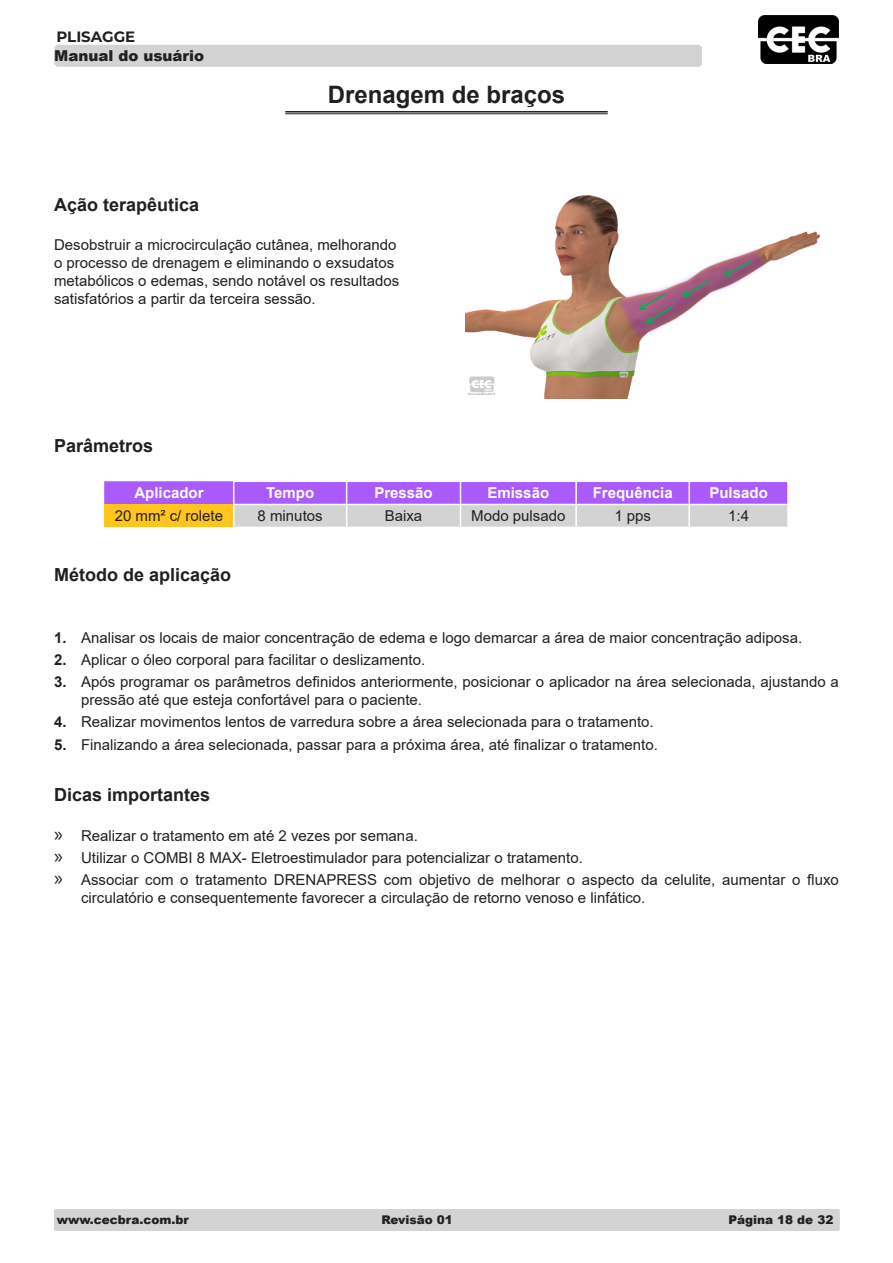
<style>
.page{position:relative;width:893px;height:1263px;background:#fff}
.page>*{position:absolute;margin:0;border:0;box-sizing:border-box;transform-origin:0 0}
.Capitulos{font:700 24px "Arial";color:#231f20}
.Subcapitulos{font:700 18px "Arial";color:#231f20}
.t1{font:15px/18px "Arial";color:#231f20}
.t2{font:700 15px "Arial";color:#fff}
.t3{font:900 15px "Arial";color:#231f20}
.t4{font:700 15px "Montserrat";color:#231f20}
.t5{font:900 12px "Arial";color:#231f20}
.s1{font-weight:700}
.s2{font-family:"Myriad Pro";font-size:21px}
</style>
<div class="page">
<div style="left:54px;top:45px;width:648px;height:22px;background:#d2d3d2;border-radius:2px"></div>
<div style="left:54px;top:1209px;width:786px;height:22px;background:#d2d3d2;border-radius:2px"></div>
<img style="left:758px;top:15px;width:81px;height:49px">
<hr style="left:285px;top:111px;width:323px;height:2px;background:#231f20">
<hr style="left:285px;top:114px;width:323px;height:1px;background:#231f20">
<img style="left:465px;top:196px;width:355px;height:202px">
<svg style="left:104px;top:481px;width:684px;height:46px;background:#c69bd7"></svg>
<hr style="left:233px;top:504px;width:114px;height:1px;background:#fff">
<p class="t4" style="left:56px;top:26px;width:80px">PLISAGGE</p>
<p class="t3" style="left:54px;top:45px;width:152px">Manual do usuário</p>
<p class="Capitulos" style="left:328px;top:77px;width:239px">Drenagem de braços</p>
<p class="Subcapitulos" style="left:54px;top:192px;width:147px">Ação terapêutica</p>
<p class="t1" style="left:54px;top:236px;width:344px">Desobstruir a microcirculação cutânea, melhorando</p>
<p class="t1" style="left:54px;top:254px;width:342px">o processo de drenagem e eliminando o exsudatos</p>
<p class="t1" style="left:54px;top:272px;width:347px">metabólicos o edemas, sendo notável os resultados</p>
<p class="t1" style="left:54px;top:290px;width:263px">satisfatórios a partir da terceira sessão.</p>
<p class="Subcapitulos" style="left:54px;top:433px;width:101px">Parâmetros</p>
<p class="t2" style="left:134px;top:482px;width:71px">Aplicador</p>
<p class="t2" style="left:266px;top:482px;width:50px">Tempo</p>
<p class="t2" style="left:374px;top:482px;width:60px">Pressão</p>
<p class="t2" style="left:487px;top:482px;width:63px">Emissão</p>
<p class="t2" style="left:593px;top:482px;width:82px">Frequência</p>
<p class="t2" style="left:709px;top:482px;width:60px">Pulsado</p>
<p class="t1" style="left:115px;top:507px;width:110px">20 mm² c/ rolete</p>
<p class="t1" style="left:258px;top:507px;width:67px">8 minutos</p>
<p class="t1" style="left:385px;top:507px;width:39px">Baixa</p>
<p class="t1" style="left:471px;top:507px;width:96px">Modo pulsado</p>
<p class="t1" style="left:614px;top:507px;width:38px">1 pps</p>
<p class="t1" style="left:728px;top:507px;width:22px">1:4</p>
<p class="Subcapitulos" style="left:54px;top:562px;width:179px">Método de aplicação</p>
<p class="t1" style="left:54px;top:628px;width:750px"><span class="s1">1.</span> Analisar os locais de maior concentração de edema e logo demarcar a área de maior concentração adiposa.</p>
<p class="t1" style="left:54px;top:650px;width:373px"><span class="s1">2.</span> Aplicar o óleo corporal para facilitar o deslizamento.</p>
<p class="t1" style="left:81px;top:673px;width:759px;text-indent:-27px"><span class="s1">3.</span> Após programar os parâmetros definidos anteriormente, posicionar o aplicador na área selecionada, ajustando a pressão até que esteja confortável para o paciente.</p>
<p class="t1" style="left:54px;top:713px;width:601px"><span class="s1">4.</span> Realizar movimentos lentos de varredura sobre a área selecionada para o tratamento.</p>
<p class="t1" style="left:54px;top:735px;width:605px"><span class="s1">5.</span> Finalizando a área selecionada, passar para a próxima área, até finalizar o tratamento.</p>
<p class="Subcapitulos" style="left:54px;top:782px;width:158px">Dicas importantes</p>
<p class="t1" style="left:54px;top:826px;width:365px"><span class="s2">»</span> Realizar o tratamento em até 2 vezes por semana.</p>
<p class="t1" style="left:54px;top:849px;width:530px"><span class="s2">»</span> Utilizar o COMBI 8 MAX- Eletroestimulador para potencializar o tratamento.</p>
<p class="t1" style="left:81px;top:871px;width:759px;text-indent:-27px"><span class="s2">»</span> Associar com o tratamento DRENAPRESS com objetivo de melhorar o aspecto da celulite, aumentar o fluxo circulatório e consequentemente favorecer a circulação de retorno venoso e linfático.</p>
<p class="t5" style="left:57px;top:1211px;width:133px">www.cecbra.com.br</p>
<p class="t5" style="left:381px;top:1211px;width:73px">Revisão 01</p>
<p class="t5" style="left:729px;top:1211px;width:106px">Página 18 de 32</p>
</div>
